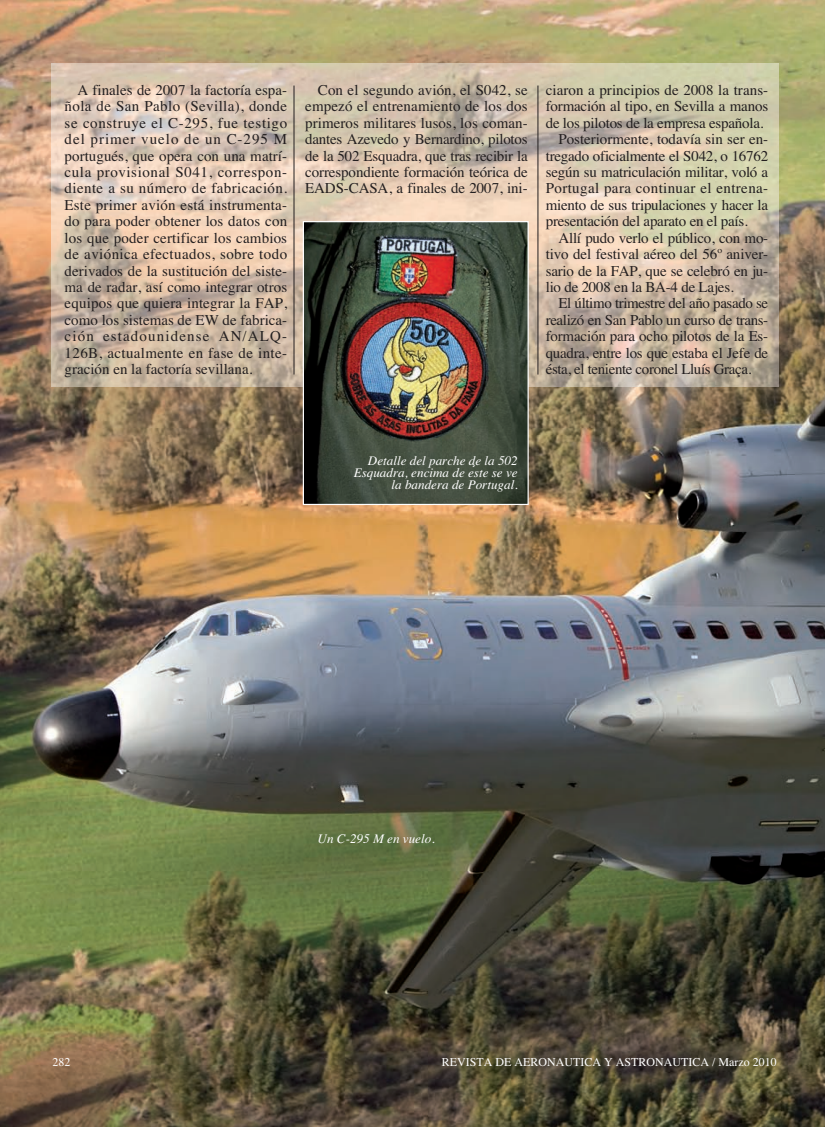
<style>
.page{position:relative;width:825px;height:1127px;background:#fff}
.page>*{position:absolute;margin:0;border:0;box-sizing:border-box;transform-origin:0 0}
.t1{font:15px/16.5px "Times";letter-spacing:-.015em;color:#231f20;text-align:justify}
.t2{font:15px "Times";letter-spacing:.005em;color:#231f20}
.t3{font:15px "Times";letter-spacing:.025em;color:#231f20}
.t4{font:italic 13.2px/12px "Times";color:#fff;text-align:right}
.t5{font:12px "Times";color:#fff}
.s1{font-family:"Arial"}
</style>
<div class="page">
<img style="left:0;top:0;width:825px;height:1127px">
<img style="left:51px;top:64px;width:727px;height:322px">
<hr style="left:294px;top:86px;width:1px;height:288px;background:#231f20">
<hr style="left:538px;top:86px;width:1px;height:288px;background:#231f20">
<img style="left:305px;top:223px;width:222px;height:280px">
<div style="left:303px;top:221px;width:226px;height:284px;border:1px solid #fff"></div>
<p class="t1" style="left:65px;top:83px;width:224px;text-indent:13px">A finales de 2007 la factoría espa&shy;ñola de San Pablo (Sevilla), donde se construye el C-295, fue testigo del primer vuelo de un C-295 M portugués, que opera con una matrí&shy;cula provisional S041, correspon&shy;diente a su número de fabricación.<br>Este primer avión está instrumenta&shy;do para poder obtener los datos con los que poder certificar los cambios de aviónica efectuados, sobre todo derivados de la sustitución del siste&shy;ma de radar, así como integrar otros equipos que quiera integrar la FAP, como los sistemas de EW de fabrica&shy;ción estadounidense AN/ALQ-126B, actualmente en fase de inte&shy;gración en la factoría sevillana.</p>
<p class="t1" style="left:305px;top:83px;width:224px;text-indent:13px">Con el segundo avión, el S042, se empezó el entrenamiento de los dos primeros militares lusos, los coman&shy;dantes Azevedo y Bernardino, pilotos de la 502 Esquadra, que tras recibir la correspondiente formación teórica de EADS-CASA, a finales de 2007, ini-</p>
<p class="t2" style="left:546px;top:84px;width:224px">ciaron a principios de 2008 la trans-</p>
<p class="t1" style="left:546px;top:99px;width:224px">formación al tipo, en Sevilla a manos</p>
<p class="t1" style="left:546px;top:116px;width:219px">de los pilotos de la empresa española.</p>
<p class="t1" style="left:558px;top:132px;width:211px">Posteriormente, todavía sin ser en-</p>
<p class="t1" style="left:546px;top:149px;width:224px">tregado oficialmente el S042, o 16762</p>
<p class="t1" style="left:546px;top:165px;width:224px">según su matriculación militar, voló a</p>
<p class="t3" style="left:546px;top:183px;width:224px">Portugal para continuar el entrena-</p>
<p class="t1" style="left:546px;top:198px;width:224px">miento de sus tripulaciones y hacer la</p>
<p class="t1" style="left:546px;top:214px;width:204px">presentación del aparato en el país.</p>
<p class="t1" style="left:558px;top:231px;width:211px">Allí pudo verlo el público, con mo-</p>
<p class="t1" style="left:546px;top:247px;width:224px">tivo del festival aéreo del 56º aniver-</p>
<p class="t1" style="left:546px;top:264px;width:224px">sario de la FAP, que se celebró en ju-</p>
<p class="t1" style="left:546px;top:280px;width:189px">lio de 2008 en la BA-4 de Lajes.</p>
<p class="t1" style="left:558px;top:297px;width:211px">El último trimestre del año pasado se</p>
<p class="t1" style="left:546px;top:313px;width:224px">realizó en San Pablo un curso de trans-</p>
<p class="t1" style="left:546px;top:329px;width:224px">formación para ocho pilotos de la Es-</p>
<p class="t1" style="left:546px;top:346px;width:224px">quadra, entre los que estaba el Jefe de</p>
<p class="t1" style="left:546px;top:362px;width:207px">ésta, el teniente coronel Lluís Graça.</p>
<p class="t4" style="left:354px;top:455px;width:166px">Detalle del parche de la 502<br>Esquadra, encima de e<span class="s1">́</span>ste se ve la bandera de Portugal.</p>
<p class="t4" style="left:318px;top:834px;width:118px">Un C-295 M en vuelo.</p>
<p class="t5" style="left:53px;top:1058px;width:19px">282</p>
<p class="t5" style="left:442px;top:1058px;width:336px">REVISTA DE AERONAUTICA Y ASTRONAUTICA / Marzo 2010</p>
</div>
